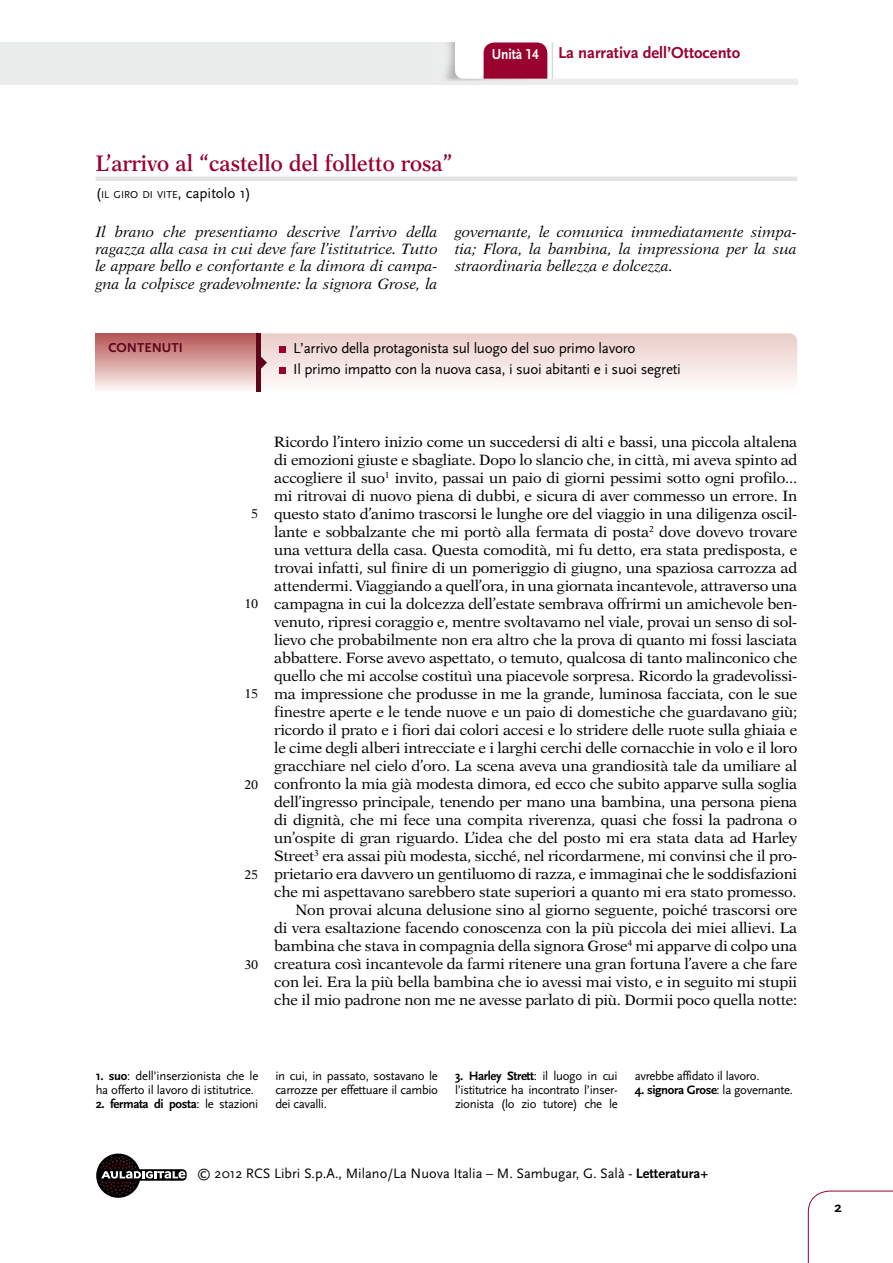
<style>
.page{position:relative;width:893px;height:1263px;background:#fff}
.page>*{position:absolute;margin:0;border:0;box-sizing:border-box;transform-origin:0 0}
.WEB_Titolo{font:600 22.5px "New Aster";color:#99022e;scale:.9 1}
.t1{font:700 16.5px "Scala Sans";color:#99022e}
._007-profilo_opera{font:15px/18px "New Aster";letter-spacing:-.015em;color:#000;text-align:justify}
._007-intro_opera{font:italic 15px/17.2px "New Aster";letter-spacing:-.005em;color:#000;text-align:justify}
._007-Contenuti{font:15px/20.7px "Scala Sans";letter-spacing:-.02em;color:#000}
.DD-Percorsi-Tit__B{font:700 15px "Scala Sans";letter-spacing:-.005em;color:#fff;scale:.9 1}
.Normale{font:700 15px "Scala Sans";color:#000}
.t2{font:14.25px "Scala Sans";color:#000}
.Normale-2{font:700 13.5px "Scala Sans";color:#5d061a}
._007-note_opera{font:12.75px/14.2px "Scala Sans";letter-spacing:-.03em;color:#000;text-align:justify}
._007-note_opera-2{font:700 12.75px "Scala Sans";letter-spacing:-.03em;color:#000}
._004-Sottotit_Approf{font:12.75px "New Aster";letter-spacing:-.015em;color:#000}
.Normale-3{font:10.5px "Scala Sans";color:#000}
.s1{font-family:"Scala Sans Caps"}
.s2{font-size:15px}
.s3{font-weight:700}
.s4{font-weight:400}
</style>
<div class="page">
<svg style="left:96px;top:1153px;width:44px;height:45px"></svg>
<svg style="left:99px;top:1169px;width:88px;height:12px"></svg>
<svg style="left:101px;top:1156px;width:84px;height:22px"></svg>
<svg style="left:808px;top:1191px;width:85px;height:72px"></svg>
<div style="left:0;top:43px;width:797px;height:42px;background:#ebeded"></div>
<img style="left:432px;top:42px;width:95px;height:39px">
<div style="left:455px;top:21px;width:385px;height:58px;background:#fff;border-radius:9px"></div>
<hr style="left:552px;top:43px;width:1px;height:36px;background:#d9dadb">
<div style="left:484px;top:43px;width:63px;height:36px;background:#99022e"></div>
<hr style="left:96px;top:177px;width:701px;height:4px;background:#e3e3e4">
<svg style="left:96px;top:333px;width:701px;height:59px"></svg>
<div style="left:280px;top:367px;width:6px;height:7px;background:#99022e"></div>
<p class="DD-Percorsi-Tit__B" style="left:492px;top:46px;width:54px">Unità <span class="s1">14</span></p>
<p class="t1" style="left:558px;top:44px;width:184px">La narrativa dell’Ottocento</p>
<p class="WEB_Titolo" style="left:96px;top:150px;width:398px">L’arrivo al “castello del folletto rosa”</p>
<p class="Normale-3" style="left:96px;top:188px;width:157px"><span class="s2">(</span>IL GIRO DI VITE<span class="s2">,</span> <span class="s2">capitolo</span> <span class="s2">1)</span></p>
<p class="_007-intro_opera" style="left:96px;top:223px;width:344px">Il brano che presentiamo descrive l’arrivo della ragazza alla casa in cui deve fare l’istitutrice. Tutto le appare bello e confortante e la dimora di campa&shy;gna la colpisce gradevolmente: la signora Grose, la</p>
<p class="_007-intro_opera" style="left:455px;top:223px;width:344px">governante, le comunica immediatamente simpa&shy;tia; Flora, la bambina, la impressiona per la sua straordinaria bellezza e dolcezza.</p>
<p class="Normale-2" style="left:108px;top:340px;width:76px">CONTENUTI</p>
<p class="_007-Contenuti" style="left:293px;top:338px;width:389px">L’arrivo della protagonista sul luogo del suo primo lavoro<br>Il primo impatto con la nuova casa, i suoi abitanti e i suoi segreti</p>
<p class="_004-Sottotit_Approf" style="left:251px;top:507px;width:9px">5</p>
<p class="_004-Sottotit_Approf" style="left:244px;top:597px;width:15px">10</p>
<p class="_004-Sottotit_Approf" style="left:244px;top:687px;width:15px">15</p>
<p class="_004-Sottotit_Approf" style="left:244px;top:777px;width:15px">20</p>
<p class="_004-Sottotit_Approf" style="left:244px;top:867px;width:15px">25</p>
<p class="_004-Sottotit_Approf" style="left:244px;top:957px;width:15px">30</p>
<p class="_007-profilo_opera" style="left:274px;top:432px;width:525px">Ricordo l’intero inizio come un succedersi di alti e bassi, una piccola altalena di emozioni giuste e sbagliate. Dopo lo slancio che, in città, mi aveva spinto ad accogliere il suo<sup>1</sup> invito, passai un paio di giorni pessimi sotto ogni profilo... mi ritrovai di nuovo piena di dubbi, e sicura di aver commesso un errore. In questo stato d’animo trascorsi le lunghe ore del viaggio in una diligenza oscil&shy;lante e sobbalzante che mi portò alla fermata di posta<sup>2</sup> dove dovevo trovare una vettura della casa. Questa comodità, mi fu detto, era stata predisposta, e trovai infatti, sul finire di un pomeriggio di giugno, una spaziosa carrozza ad attendermi. Viaggiando a quell’ora, in una giornata incantevole, attraverso una campagna in cui la dolcezza dell’estate sembrava offrirmi un amichevole ben&shy;venuto, ripresi coraggio e, mentre svoltavamo nel viale, provai un senso di sol&shy;lievo che probabilmente non era altro che la prova di quanto mi fossi lasciata abbattere. Forse avevo aspettato, o temuto, qualcosa di tanto malinconico che quello che mi accolse costituì una piacevole sorpresa. Ricordo la gradevolissi&shy;ma impressione che produsse in me la grande, luminosa facciata, con le sue finestre aperte e le tende nuove e un paio di domestiche che guardavano giù; ricordo il prato e i fiori dai colori accesi e lo stridere delle ruote sulla ghiaia e le cime degli alberi intrecciate e i larghi cerchi delle cornacchie in volo e il loro gracchiare nel cielo d’oro. La scena aveva una grandiosità tale da umiliare al confronto la mia già modesta dimora, ed ecco che subito apparve sulla soglia dell’ingresso principale, tenendo per mano una bambina, una persona piena di dignità, che mi fece una compita riverenza, quasi che fossi la padrona o un’ospite di gran riguardo. L’idea che del posto mi era stata data ad Harley Street<sup>3</sup> era assai più modesta, sicché, nel ricordarmene, mi convinsi che il pro&shy;prietario era davvero un gentiluomo di razza, e immaginai che le soddisfazioni che mi aspettavano sarebbero state superiori a quanto mi era stato promesso.</p>
<p class="_007-profilo_opera" style="left:274px;top:900px;width:525px;text-indent:21px">Non provai alcuna delusione sino al giorno seguente, poiché trascorsi ore di vera esaltazione facendo conoscenza con la più piccola dei miei allievi. La bambina che stava in compagnia della signora Grose<sup>4</sup> mi apparve di colpo una creatura così incantevole da farmi ritenere una gran fortuna l’avere a che fare con lei. Era la più bella bambina che io avessi mai visto, e in seguito mi stupii che il mio padrone non me ne avesse parlato di più. Dormii poco quella notte:</p>
<p class="_007-note_opera" style="left:96px;top:1068px;width:164px"><span class="s3">1. suo</span>: dell’inserzionista che le ha offerto il lavoro di istitutrice.</p>
<p class="_007-note_opera-2" style="left:96px;top:1097px;width:164px">2. fermata di posta<span class="s4">: le stazioni</span></p>
<p class="_007-note_opera" style="left:275px;top:1068px;width:164px">in cui, in passato, sostavano le carrozze per effettuare il cambio dei cavalli.</p>
<p class="_007-note_opera" style="left:455px;top:1068px;width:164px"><span class="s3">3. Harley Strett</span>: il luogo in cui l’istitutrice ha incontrato l’inser&shy;zionista (lo zio tutore) che le</p>
<p class="_007-note_opera" style="left:635px;top:1068px;width:126px">avrebbe affidato il lavoro.</p>
<p class="_007-note_opera-2" style="left:635px;top:1083px;width:160px">4. signora Grose<span class="s4">: la governante.</span></p>
<p class="t2" style="left:197px;top:1165px;width:513px">© 2012 RCS Libri S.p.A., Milano/La Nuova Italia – M. Sambugar, G. Salà - <span class="s3">Letteratura+</span></p>
<p class="Normale" style="left:834px;top:1199px;width:9px">2</p>
</div>
